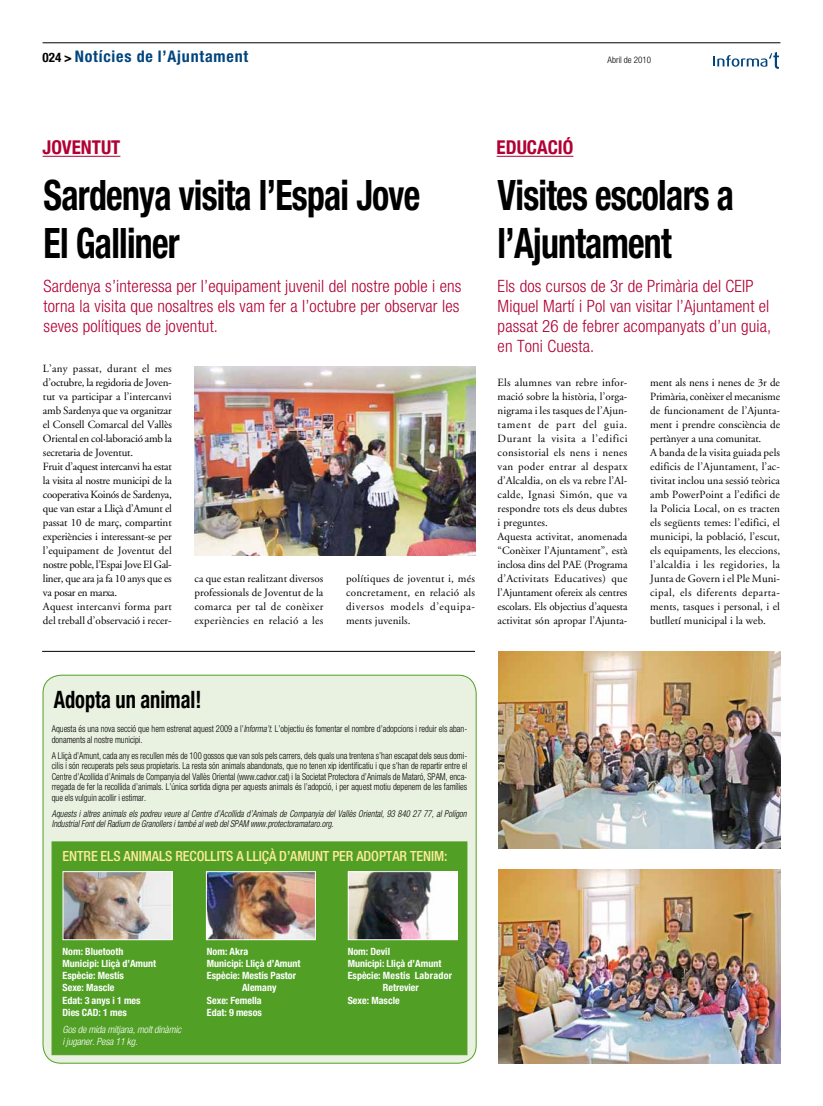
<style>
.page{position:relative;width:823px;height:1106px;background:#fff}
.page>*{position:absolute;margin:0;border:0;box-sizing:border-box;transform-origin:0 0}
.t1{font:700 condensed 42px/48px "Helvetica Neue";letter-spacing:-.02em;color:#000;scale:.85 1}
.t2{font:700 condensed 24px "Helvetica Neue";color:#000;scale:.85 1}
.t3{font:700 condensed 19px "Helvetica Neue";color:#b10035}
.t4{font:300 condensed 17px/20px "Helvetica Neue";letter-spacing:.01em;color:#b10035}
.t5{font:700 condensed 16px "Helvetica Neue";letter-spacing:.05em;color:#00457d}
.t6{font:500 condensed 14px "Helvetica Neue";letter-spacing:-.005em;color:#ffea9e}
.t7{font:11px/14px "Adobe Garamond";letter-spacing:.005em;color:#000;text-align:justify}
.t8{font:11px/14px "Adobe Garamond";letter-spacing:-.015em;color:#000}
.t9{font:700 condensed 10px/12px "Helvetica Neue";color:#fff}
.t10{font:italic 300 condensed 10px/12px "Helvetica Neue";letter-spacing:-.01em;color:#fff}
.t11{font:700 condensed 10px "Helvetica Neue";letter-spacing:.025em;color:#fff}
.t12{font:300 condensed 9.5px/10.5px "Helvetica Neue";color:#000;scale:.9 1}
.t13{font:italic 300 condensed 9.5px/10.5px "Helvetica Neue";letter-spacing:.005em;color:#000;scale:.9 1}
.t14{font:300 condensed 9px "Helvetica Neue";color:#000}
.s1{font-size:13px;color:#000}
.s2{font-style:italic}
</style>
<div class="page">
<hr style="left:43px;top:43px;width:737px;height:1px;background:#000">
<svg style="left:713px;top:52px;width:65px;height:17px"></svg>
<hr style="left:43px;top:156px;width:77px;height:1px;background:#b10035">
<hr style="left:496px;top:156px;width:77px;height:1px;background:#b10035">
<img style="left:194px;top:366px;width:280px;height:190px">
<img style="left:498px;top:651px;width:281px;height:197px">
<img style="left:498px;top:870px;width:281px;height:193px">
<hr style="left:42px;top:651px;width:432px;height:1px;background:#000">
<div style="left:43px;top:675px;width:433px;height:388px;background:#e9f1e0;border-radius:18px"></div>
<div style="left:52px;top:841px;width:415px;height:213px;background:#51a025;border:1px solid #51a025"></div>
<img style="left:208px;top:873px;width:106px;height:65px">
<div style="left:206px;top:871px;width:110px;height:69px;border:1px solid #fff"></div>
<img style="left:349px;top:873px;width:106px;height:65px">
<div style="left:347px;top:871px;width:110px;height:69px;border:1px solid #fff"></div>
<img style="left:64px;top:873px;width:106px;height:65px">
<div style="left:62px;top:871px;width:110px;height:69px;border:1px solid #fff"></div>
<h3 class="t5" style="left:43px;top:47px;width:207px"><span class="s1">024 &gt;</span> Notícies de l’Ajuntament</h3>
<p class="t14" style="left:607px;top:55px;width:45px">Abril de 2010</p>
<h3 class="t3" style="left:43px;top:136px;width:79px">JOVENTUT</h3>
<h3 class="t3" style="left:496px;top:136px;width:70px">EDUCACIÓ</h3>
<h1 class="t1" style="left:44px;top:170px;width:444px">Sardenya visita l’Espai Jove<br>El Galliner</h1>
<h3 class="t4" style="left:44px;top:276px;width:419px">Sardenya s’interessa per l’equipament juvenil del nostre poble i ens torna la visita que nosaltres els vam fer a l’octubre per observar les seves polítiques de joventut.</h3>
<p class="t8" style="left:43px;top:362px;width:130px">L’any passat, durant el mes d’octubre, la regidoria de Joven&shy;tut va participar a l’intercanvi amb Sardenya que va organitzar el Consell Comarcal del Vallès<br>Oriental en col·laboració amb la secretaria de Joventut.<br>Fruit d’aquest intercanvi ha estat la visita al nostre municipi de la cooperativa Koinós de Sardenya, que van estar a Lliçà d’Amunt el passat 10 de març, compartint experiències i interessant-se per l’equipament de Joventut del nostre poble, l’Espai Jove El Gal&shy;liner, que ara ja fa 10 anys que es va posar en marxa.<br>Aquest intercanvi forma part del treball d’observació i recer-</p>
<p class="t7" style="left:194px;top:572px;width:130px">ca que estan realitzant diversos professionals de Joventut de la comarca per tal de conèixer experiències en relació a les</p>
<p class="t7" style="left:346px;top:572px;width:130px">polítiques de joventut i, més concretament, en relació als diversos models d’equipa&shy;ments juvenils.</p>
<h1 class="t1" style="left:497px;top:170px;width:279px">Visites escolars a l’Ajuntament</h1>
<h3 class="t4" style="left:497px;top:276px;width:275px">Els dos cursos de 3r de Primària del CEIP Miquel Martí i Pol van visitar l’Ajuntament el passat 26 de febrer acompanyats d’un guia, en Toni Cuesta.</h3>
<p class="t7" style="left:497px;top:376px;width:131px;text-align:left">Els alumnes van rebre infor&shy;mació sobre la història, l’orga&shy;nigrama i les tasques de l’Ajun&shy;tament de part del guia.<br>Durant la visita a l’edifici consistorial els nens i nenes van poder entrar al despatx d’Alcaldia, on els va rebre l’Al&shy;calde, Ignasi Simón, que va respondre tots els deus dubtes i preguntes.<br>Aquesta activitat, anomenada “Conèixer l’Ajuntament”, està inclosa dins del PAE (Programa d’Activitats Educatives) que l’Ajuntament ofereix als centres escolars. Els objectius d’aquesta activitat són apropar l’Ajunta-</p>
<p class="t7" style="left:649px;top:376px;width:131px;text-align:left">ment als nens i nenes de 3r de<br>Primària, conèixer el mecanisme de funcionament de l’Ajunta&shy;ment i prendre consciència de pertànyer a una comunitat.<br>A banda de la visita guiada pels edificis de l’Ajuntament, l’ac&shy;tivitat inclou una sessió teòrica amb PowerPoint a l’edifici de la Policia Local, on es tracten els següents temes: l’edifici, el municipi, la població, l’escut, els equipaments, les eleccions, l’alcaldia i les regidories, la<br>Junta de Govern i el Ple Muni&shy;cipal, els diferents departa&shy;ments, tasques i personal, i el butlletí municipal i la web.</p>
<h2 class="t2" style="left:54px;top:684px;width:175px">Adopta un animal!</h2>
<p class="t12" style="left:52px;top:723px;width:463px">Aquesta és una nova secció que hem estrenat aquest 2009 a l’<span class="s2">Informa’t</span>. L’objectiu és fomentar el nombre d’adopcions i reduir els aban&shy;donaments al nostre municipi.</p>
<p class="t12" style="left:52px;top:750px;width:463px;text-align:justify">A Lliçà d’Amunt, cada any es recullen més de 100 gossos que van sols pels carrers, dels quals una trentena s’han escapat dels seus domi&shy;cilis i són recuperats pels seus propietaris. La resta són animals abandonats, que no tenen xip identificatiu i que s’han de repartir entre el Centre d’Acollida d’Animals de Companyia del Vallès Oriental (www.cadvor.cat) i la Societat Protectora d’Animals de Mataró, SPAM, enca&shy;rregada de fer la recollida d’animals. L’única sortida digna per aquests animals és l’adopció, i per aquest motiu depenem de les famílies que els vulguin acollir i estimar.</p>
<p class="t13" style="left:52px;top:808px;width:462px">Aquests i altres animals els podreu veure al Centre d’Acollida d’Animals de Companyia del Vallès Oriental, 93 840 27 77, al Polígon<br>Industrial Font del Radium de Granollers i també al web del SPAM www.protectoramataro.org.</p>
<p class="t6" style="left:62px;top:847px;width:386px">ENTRE ELS ANIMALS RECOLLITS A LLIÇÀ D’AMUNT PER ADOPTAR TENIM:</p>
<p class="t9" style="left:62px;top:945px;width:95px">Nom: Bluetooth<br>Municipi: Lliçà d’Amunt<br>Espècie: Mestís<br>Sexe: Mascle<br>Edat: 3 anys i 1 mes<br>Dies CAD: 1 mes</p>
<p class="t10" style="left:62px;top:1023px;width:120px">Gos de mida mitjana, molt dinàmic i juganer. Pesa 11 kg.</p>
<p class="t9" style="left:207px;top:945px;width:43px">Nom: Akra</p>
<p class="t9" style="left:207px;top:957px;width:95px">Municipi: Lliçà d’Amunt</p>
<p class="t9" style="left:207px;top:969px;width:91px">Espècie: Mestís Pastor</p>
<p class="t9" style="left:242px;top:981px;width:36px">Alemany</p>
<p class="t9" style="left:207px;top:993px;width:56px">Sexe: Femella</p>
<p class="t9" style="left:207px;top:1005px;width:56px">Edat: 9 mesos</p>
<p class="t9" style="left:347px;top:945px;width:44px">Nom: Devil</p>
<p class="t9" style="left:347px;top:957px;width:95px">Municipi: Lliçà d’Amunt</p>
<p class="t11" style="left:347px;top:969px;width:106px">Espècie: Mestís Labrador</p>
<p class="t9" style="left:382px;top:981px;width:37px">Retrevier</p>
<p class="t9" style="left:347px;top:993px;width:53px">Sexe: Mascle</p>
</div>
